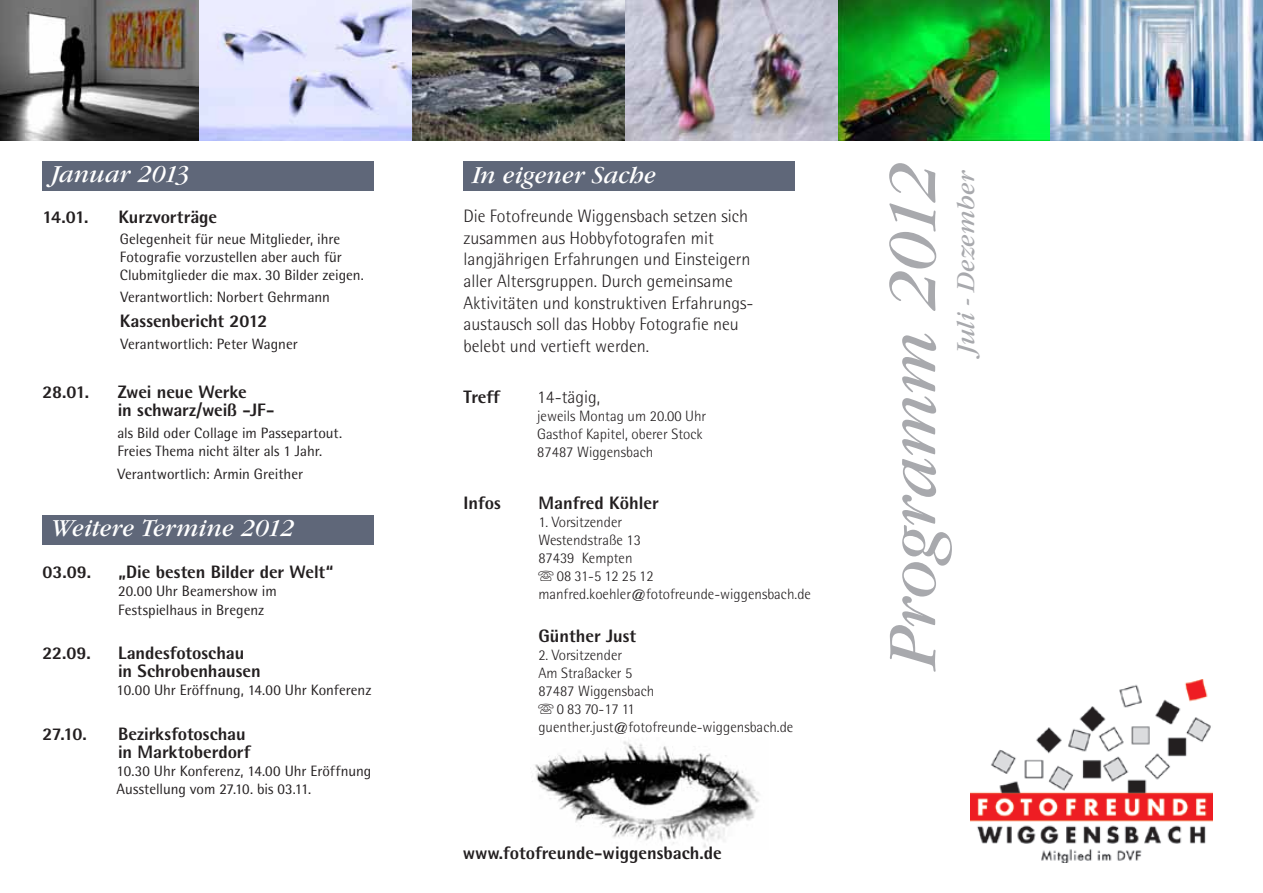
<style>
.page{position:relative;width:1263px;height:893px;background:#fff}
.page>*{position:absolute;margin:0;border:0;box-sizing:border-box;transform-origin:0 0}
.t1{font:italic 72px "Garamond LT";letter-spacing:-.02em;color:#a8a9ad}
.t2{font:italic 27px "Garamond LT";color:#a8a9ad}
.t3{font:italic 25.5px "Garamond LT";letter-spacing:-.005em;color:#fff}
.t4{font:800 18px/18px "Agfa Rotis Semisans";color:#231f20}
.t5{font:300 18px/21.6px "Agfa Rotis Semisans";color:#231f20}
.t6{font:15px/18px "Agfa Rotis Semisans";color:#231f20}
.t7{font:300 15px/18px "Agfa Rotis Semisans";color:#231f20}
</style>
<div class="page">
<img style="left:970px;top:679px;width:242px;height:183px">
<img style="left:532px;top:741px;width:227px;height:107px">
<div style="left:43px;top:515px;width:331px;height:30px;background:#5f6779"></div>
<div style="left:463px;top:162px;width:332px;height:29px;background:#5f6779"></div>
<img style="left:0;top:0;width:1263px;height:140px">
<div style="left:43px;top:162px;width:331px;height:29px;background:#5f6779"></div>
<h3 class="t3" style="left:51px;top:161px;width:140px">Januar 2013</h3>
<p class="t4" style="left:43px;top:207px;width:48px">14.01.</p>
<p class="t4" style="left:118px;top:207px;width:100px">Kurzvorträge</p>
<p class="t6" style="left:120px;top:229px;width:245px">Gelegenheit für neue Mitglieder, ihre<br>Fotografie vorzustellen aber auch für<br>Clubmitglieder die max. 30 Bilder zeigen.</p>
<p class="t6" style="left:121px;top:288px;width:211px">Verantwortlich: Norbert Gehrmann</p>
<p class="t4" style="left:120px;top:312px;width:149px">Kassenbericht 2012</p>
<p class="t6" style="left:121px;top:335px;width:179px">Verantwortlich: Peter Wagner</p>
<p class="t4" style="left:43px;top:383px;width:48px">28.01.</p>
<p class="t4" style="left:118px;top:383px;width:158px">Zwei neue Werke<br>in schwarz/weiß -JF-</p>
<p class="t6" style="left:117px;top:424px;width:226px">als Bild oder Collage im Passepartout.<br>Freies Thema nicht älter als 1 Jahr.</p>
<p class="t6" style="left:118px;top:464px;width:187px">Verantwortlich: Armin Greither</p>
<h3 class="t3" style="left:51px;top:515px;width:245px">Weitere Termine 2012</h3>
<p class="t4" style="left:43px;top:563px;width:50px">03.09.</p>
<p class="t4" style="left:118px;top:563px;width:217px">„Die besten Bilder der Welt“</p>
<p class="t6" style="left:118px;top:582px;width:160px">20.00 Uhr Beamershow im<br>Festspielhaus in Bregenz</p>
<p class="t4" style="left:43px;top:643px;width:50px">22.09.</p>
<p class="t4" style="left:118px;top:643px;width:144px">Landesfotoschau in Schrobenhausen</p>
<p class="t6" style="left:117px;top:681px;width:256px">10.00 Uhr Eröffnung, 14.00 Uhr Konferenz</p>
<p class="t4" style="left:43px;top:724px;width:46px">27.10.</p>
<p class="t4" style="left:118px;top:724px;width:134px">Bezirksfotoschau in Marktoberdorf</p>
<p class="t6" style="left:117px;top:761px;width:256px">10.30 Uhr Konferenz, 14.00 Uhr Eröffnung<br>Ausstellung vom 27.10. bis 03.11.</p>
<h3 class="t3" style="left:472px;top:162px;width:185px">In eigener Sache</h3>
<p class="t5" style="left:463px;top:205px;width:292px">Die Fotofreunde Wiggensbach setzen sich zusammen aus Hobbyfotografen mit langjährigen Erfahrungen und Einsteigern aller Altersgruppen. Durch gemeinsame Aktivitäten und konstruktiven Erfahrungs&shy;austausch soll das Hobby Fotografie neu belebt und vertieft werden.</p>
<p class="t4" style="left:463px;top:388px;width:38px">Treff</p>
<p class="t5" style="left:537px;top:387px;width:64px">14-tägig,</p>
<p class="t7" style="left:537px;top:407px;width:171px">jeweils Montag um 20.00 Uhr<br>Gasthof Kapitel, oberer Stock<br>87487 Wiggensbach</p>
<p class="t4" style="left:463px;top:494px;width:39px">Infos</p>
<p class="t4" style="left:538px;top:494px;width:122px">Manfred Köhler</p>
<p class="t7" style="left:538px;top:513px;width:85px">1. Vorsitzender</p>
<p class="t7" style="left:538px;top:531px;width:104px">Westendstraße 13</p>
<p class="t7" style="left:538px;top:549px;width:96px">87439 Kempten</p>
<p class="t7" style="left:557px;top:567px;width:98px">08 31-5 12 25 12</p>
<p class="t7" style="left:538px;top:585px;width:274px">manfred.koehler@fotofreunde-wiggensbach.de</p>
<p class="t4" style="left:538px;top:627px;width:99px">Günther Just</p>
<p class="t7" style="left:538px;top:646px;width:85px">2. Vorsitzender</p>
<p class="t7" style="left:538px;top:664px;width:96px">Am Straßacker 5</p>
<p class="t7" style="left:538px;top:682px;width:118px">87487 Wiggensbach</p>
<p class="t7" style="left:557px;top:700px;width:79px">0 83 70-17 11</p>
<p class="t7" style="left:538px;top:718px;width:257px">guenther.just@fotofreunde-wiggensbach.de</p>
<p class="t4" style="left:463px;top:844px;width:260px">www.fotofreunde-wiggensbach.de</p>
<h1 class="t1" style="left:875px;top:669px;width:509px;rotate:-90deg">Programm 2012</h1>
<h2 class="t2" style="left:952px;top:354px;width:185px;rotate:-90deg">Juli - Dezember</h2>
</div>
